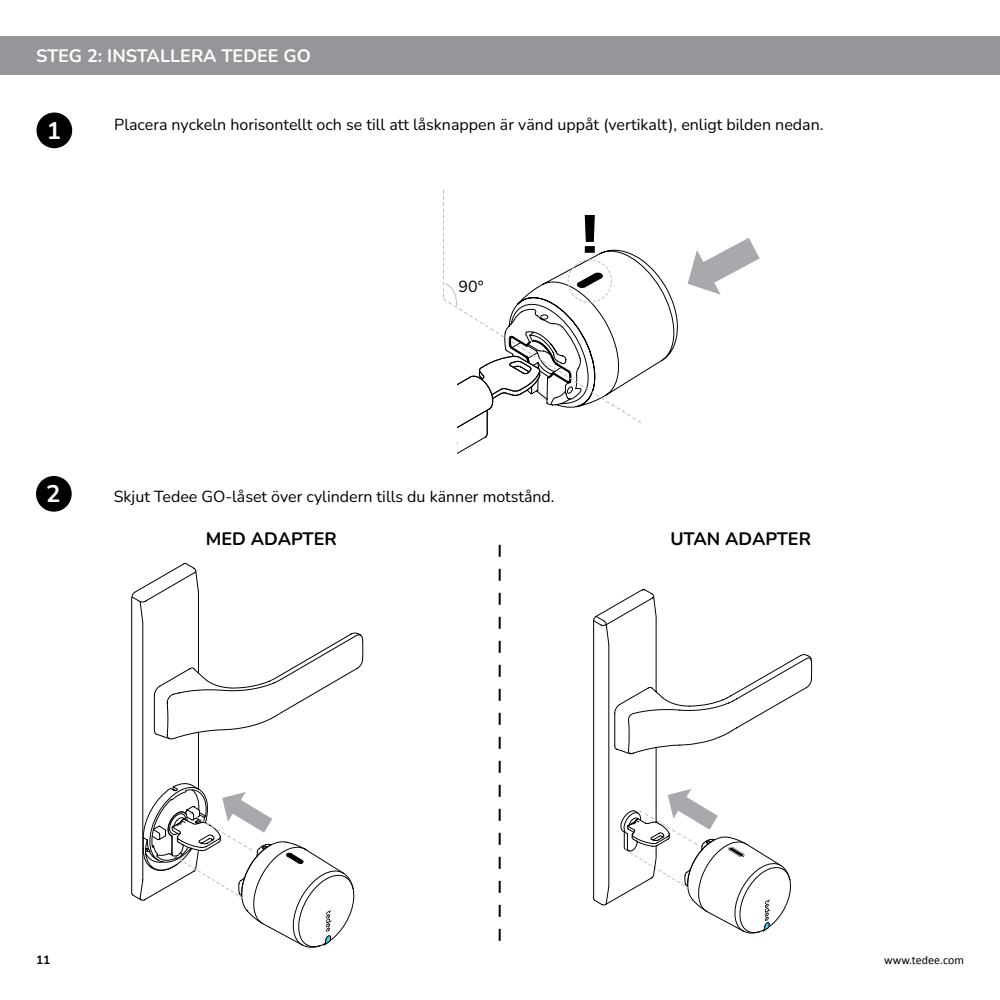
<style>
.page{position:relative;width:1000px;height:1000px;background:#fff}
.page>*{position:absolute;margin:0;border:0;box-sizing:border-box;transform-origin:0 0}
.t1{font:700 52px "Tahoma";color:#000}
.t2{font:700 24px "Nunito";color:#fff}
.t3{font:700 18px "Nunito";color:#fff}
.t4{font:700 18px "Nunito";color:#000}
.t5{font:16px "Nunito";color:#000}
.t6{font:12px "Calibri";color:#000}
.t7{font:700 12px "Nunito";color:#000}
</style>
<div class="page">
<div style="left:0;top:36px;width:1000px;height:38px;background:#949699"></div>
<div style="left:36px;top:113px;width:36px;height:35px;background:#000;border-radius:50%"></div>
<div style="left:36px;top:476px;width:36px;height:36px;background:#000;border-radius:50%"></div>
<svg style="left:499px;top:545px;width:2px;height:396px"></svg>
<svg style="left:593px;top:596px;width:219px;height:310px"></svg>
<svg style="left:443px;top:190px;width:235px;height:264px"></svg>
<svg style="left:688px;top:238px;width:72px;height:57px"></svg>
<svg style="left:131px;top:562px;width:233px;height:386px"></svg>
<svg style="left:620px;top:789px;width:171px;height:145px"></svg>
<p class="t3" style="left:36px;top:43px;width:276px">STEG 2: INSTALLERA TEDEE GO</p>
<p class="t2" style="left:47px;top:114px;width:16px">1</p>
<p class="t5" style="left:114px;top:114px;width:711px">Placera nyckeln horisontellt och se till att låsknappen är vänd uppåt (vertikalt), enligt bilden nedan.</p>
<p class="t5" style="left:459px;top:275px;width:27px">90°</p>
<p class="t1" style="left:581px;top:197px;width:19px">!</p>
<p class="t2" style="left:46px;top:477px;width:16px">2</p>
<p class="t5" style="left:114px;top:485px;width:442px">Skjut Tedee GO-låset över cylindern tills du känner motstånd.</p>
<p class="t4" style="left:206px;top:526px;width:132px">MED ADAPTER</p>
<p class="t4" style="left:670px;top:526px;width:142px">UTAN ADAPTER</p>
<p class="t7" style="left:36px;top:952px;width:16px">11</p>
<p class="t6" style="left:884px;top:952px;width:81px">www.tedee.com</p>
</div>
